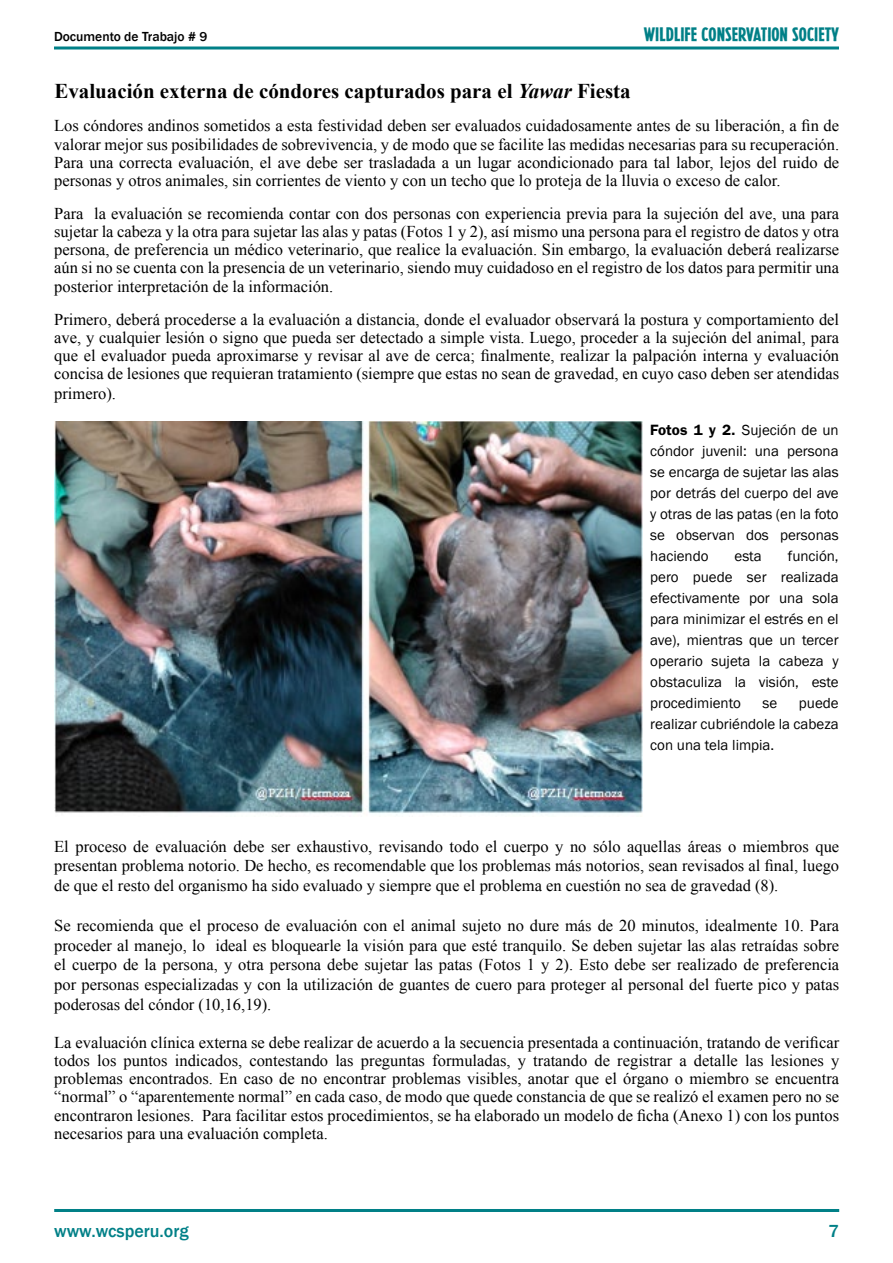
<style>
.page{position:relative;width:893px;height:1263px;background:#fff}
.page>*{position:absolute;margin:0;border:0;box-sizing:border-box;transform-origin:0 0}
.t1{font:700 21px "Times New Roman";color:#000}
.t2{font:18px "WCS Wildlife";color:#008087}
.t3{font:500 18px "Franklin Gothic";color:#008087}
.t4{font:16.5px/18.1px "Times New Roman";color:#000;text-align:justify}
.t5{font:15px/21px "Franklin Gothic";color:#000;text-align:justify}
.t6{font:500 13.5px "Franklin Gothic";color:#000}
.s1{font-style:italic}
.s2{font-weight:600}
</style>
<div class="page">
<hr style="left:54px;top:1209px;width:785px;height:3px;background:#008087">
<hr style="left:54px;top:47px;width:785px;height:3px;background:#008087">
<img style="left:54px;top:422px;width:588px;height:393px">
<p class="t6" style="left:54px;top:28px;width:155px">Documento de Trabajo # 9</p>
<p class="t2" style="left:644px;top:23px;width:197px">WILDLIFE CONSERVATION SOCIETY</p>
<p class="t1" style="left:54px;top:77px;width:578px">Evaluación externa de cóndores capturados para el <span class="s1">Yawar</span> Fiesta</p>
<p class="t4" style="left:54px;top:117px;width:786px">Los cóndores andinos sometidos a esta festividad deben ser evaluados cuidadosamente antes de su liberación, a fin de valorar mejor sus posibilidades de sobrevivencia, y de modo que se facilite las medidas necesarias para su recuperación.<br>Para una correcta evaluación, el ave debe ser trasladada a un lugar acondicionado para tal labor, lejos del ruido de personas y otros animales, sin corrientes de viento y con un techo que lo proteja de la lluvia o exceso de calor.</p>
<p class="t4" style="left:54px;top:204px;width:786px">Para la evaluación se recomienda contar con dos personas con experiencia previa para la sujeción del ave, una para sujetar la cabeza y la otra para sujetar las alas y patas (Fotos 1 y 2), así mismo una persona para el registro de datos y otra persona, de preferencia un médico veterinario, que realice la evaluación. Sin embargo, la evaluación deberá realizarse aún si no se cuenta con la presencia de un veterinario, siendo muy cuidadoso en el registro de los datos para permitir una posterior interpretación de la información.</p>
<p class="t4" style="left:54px;top:310px;width:786px">Primero, deberá procederse a la evaluación a distancia, donde el evaluador observará la postura y comportamiento del ave, y cualquier lesión o signo que pueda ser detectado a simple vista. Luego, proceder a la sujeción del animal, para que el evaluador pueda aproximarse y revisar al ave de cerca; finalmente, realizar la palpación interna y evaluación concisa de lesiones que requieran tratamiento (siempre que estas no sean de gravedad, en cuyo caso deben ser atendidas</p>
<p class="t4" style="left:54px;top:384px;width:63px">primero).</p>
<p class="t5" style="left:650px;top:419px;width:190px"><span class="s2">Fotos 1 y 2.</span> Sujeción de un cóndor juvenil: una persona se encarga de sujetar las alas por detrás del cuerpo del ave y otras de las patas (en la foto se observan dos personas haciendo</p>
<p class="t5" style="left:650px;top:545px;width:190px;text-indent:138px">función, pero puede ser realizada efectivamente por una sola para minimizar el estrés en el ave), mientras que un tercer operario sujeta la cabeza y obstaculiza la visión, este procedimiento</p>
<p class="t5" style="left:734px;top:545px;width:29px">esta</p>
<p class="t5" style="left:650px;top:692px;width:190px;text-indent:149px">puede realizar cubriéndole la cabeza con una tela limpia.</p>
<p class="t5" style="left:762px;top:692px;width:16px">se</p>
<p class="t4" style="left:54px;top:836px;width:786px;line-height:19.8px">El proceso de evaluación debe ser exhaustivo, revisando todo el cuerpo y no sólo aquellas áreas o miembros que presentan problema notorio. De hecho, es recomendable que los problemas más notorios, sean revisados al final, luego de que el resto del organismo ha sido evaluado y siempre que el problema en cuestión no sea de gravedad (8).</p>
<p class="t4" style="left:54px;top:915px;width:786px;line-height:19.8px">Se recomienda que el proceso de evaluación con el animal sujeto no dure más de 20 minutos, idealmente 10. Para proceder al manejo, lo ideal es bloquearle la visión para que esté tranquilo. Se deben sujetar las alas retraídas sobre el cuerpo de la persona, y otra persona debe sujetar las patas (Fotos 1 y 2). Esto debe ser realizado de preferencia por personas especializadas y con la utilización de guantes de cuero para proteger al personal del fuerte pico y patas poderosas del cóndor (10,16,19).</p>
<p class="t4" style="left:54px;top:1033px;width:786px">La evaluación clínica externa se debe realizar de acuerdo a la secuencia presentada a continuación, tratando de verificar todos los puntos indicados, contestando las preguntas formuladas, y tratando de registrar a detalle las lesiones y problemas encontrados. En caso de no encontrar problemas visibles, anotar que el órgano o miembro se encuentra “normal” o “aparentemente normal” en cada caso, de modo que quede constancia de que se realizó el examen pero no se encontraron lesiones. Para facilitar estos procedimientos, se ha elaborado un modelo de ficha (Anexo 1) con los puntos necesarios para una evaluación completa.</p>
<p class="t3" style="left:54px;top:1219px;width:136px">www.wcsperu.org</p>
<p class="t3" style="left:829px;top:1219px;width:12px">7</p>
</div>
